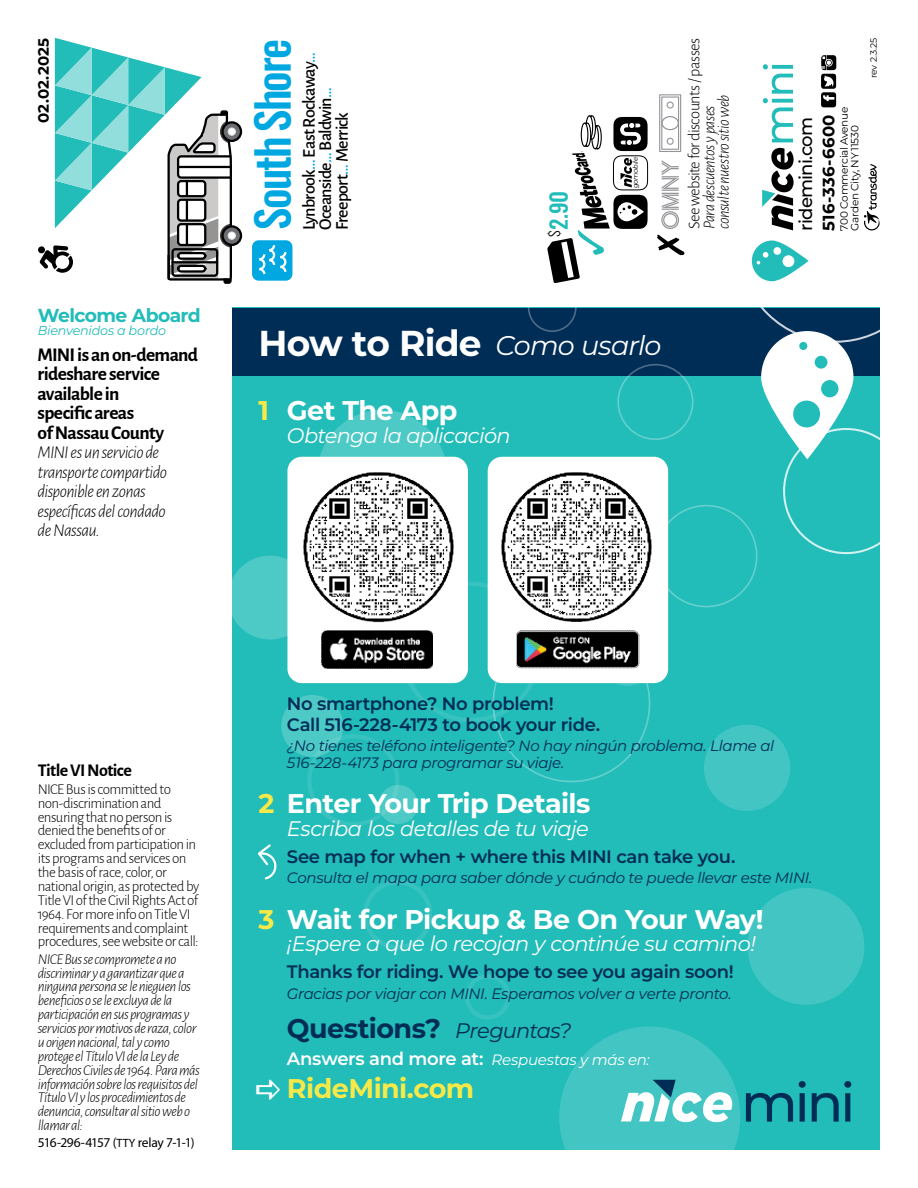
<style>
.page{position:relative;width:918px;height:1188px;background:#fff}
.page>*{position:absolute;margin:0;border:0;box-sizing:border-box;transform-origin:0 0}
.t1{font:500 45px "Oswald";letter-spacing:-.035em;color:#00a7e1}
.t2{font:700 27px "Montserrat";letter-spacing:-.025em;color:#fff}
.t3{font:700 27px "Montserrat";letter-spacing:-.02em;color:#002d56}
.t4{font:italic 27px "Montserrat";letter-spacing:-.035em;color:#fff}
.t5{font:700 27px "Montserrat";letter-spacing:-.02em;color:#f6e948}
.t6{font:500 22.5px "Oswald";color:#22bcb9}
.t7{font:italic 21px "Montserrat";letter-spacing:-.035em;color:#fff}
.t8{font:700 19.5px/19.5px "Alegreya Sans";letter-spacing:-.035em;color:#000}
.t9{font:700 18.75px "Montserrat";letter-spacing:-.035em;color:#22bcb9}
.t10{font:600 18px/21px "Montserrat";letter-spacing:-.02em;color:#002d56}
.t11{font:italic 300 18px/19.5px "Alegreya Sans";letter-spacing:-.035em;color:#000}
.t12{font:500 18px/16.5px "Alegreya Sans";letter-spacing:-.04em;color:#000}
.t13{font:600 18px "Montserrat";letter-spacing:-.02em;color:#fff}
.t14{font:700 18px "Alegreya Sans";letter-spacing:-.035em;color:#000}
.t15{font:500 18px "Montserrat";letter-spacing:-.035em;color:#000}
.t16{font:italic 300 16.5px "Alegreya Sans";letter-spacing:-.03em;color:#000}
.t17{font:300 16.5px "Alegreya Sans";letter-spacing:-.035em;color:#000}
.t18{font:700 16.5px "Montserrat";letter-spacing:.01em;color:#000}
.t19{font:italic 300 15px/13.8px "Alegreya Sans";letter-spacing:-.035em;color:#000}
.t20{font:300 15px/14px "Alegreya Sans";letter-spacing:-.035em;color:#000}
.t21{font:italic 15px/17.5px "Montserrat";letter-spacing:-.02em;color:#002d56}
.t22{font:700 15px "Montserrat";color:#000}
.t23{font:300 14.25px "Oswald";color:#000}
.t24{font:13.5px "Roboto Condensed";letter-spacing:-.03em;color:#000}
.t25{font:italic 12.75px "Montserrat";letter-spacing:-.02em;color:#22bcb9}
.t26{font:10.5px/10.5px "Montserrat";letter-spacing:-.025em;color:#000}
.t27{font:9px "Montserrat";color:#000}
.t28{font:italic 6.75px "Montserrat";letter-spacing:-.035em;color:#000}
.s1{color:#00a7e1}
.s2{font-weight:700;font-style:normal;font-size:36px}
.s3{color:#f6e948}
.s4{font-size:12px}
.s5{font-weight:400;font-style:italic;font-size:21px}
.s6{font-weight:400;font-style:italic;font-size:15px}
</style>
<div class="page">
<svg style="left:223px;top:226px;width:18px;height:19px"></svg>
<div style="left:221px;top:225px;width:21px;height:21px;border:2px solid #010101;border-radius:50%"></div>
<div style="left:228px;top:232px;width:8px;height:8px;background:#fff;border:1px solid #e6e7e8;border-radius:50%"></div>
<svg style="left:223px;top:122px;width:18px;height:19px"></svg>
<div style="left:221px;top:121px;width:21px;height:21px;border:2px solid #010101;border-radius:50%"></div>
<div style="left:228px;top:127px;width:8px;height:9px;background:#fff;border:1px solid #e6e7e8;border-radius:50%"></div>
<svg style="left:40px;top:38px;width:193px;height:246px"></svg>
<div style="left:252px;top:240px;width:40px;height:41px;background:#00a7e1;border-radius:7px"></div>
<svg style="left:259px;top:245px;width:28px;height:30px"></svg>
<svg style="left:661px;top:160px;width:18px;height:69px"></svg>
<svg style="left:657px;top:235px;width:27px;height:20px"></svg>
<div style="left:659px;top:94px;width:22px;height:58px;border:1px solid #939598"></div>
<div style="left:667px;top:101px;width:7px;height:8px;border:1px solid #939598;border-radius:50%"></div>
<div style="left:667px;top:138px;width:7px;height:7px;border:1px solid #939598;border-radius:50%"></div>
<div style="left:661px;top:116px;width:18px;height:14px;border:1px solid #939598;border-radius:50%"></div>
<div style="left:661px;top:97px;width:18px;height:53px;border:1px solid #939598"></div>
<svg style="left:547px;top:115px;width:101px;height:168px"></svg>
<svg style="left:821px;top:55px;width:15px;height:52px"></svg>
<svg style="left:864px;top:164px;width:16px;height:67px"></svg>
<svg style="left:752px;top:241px;width:56px;height:40px;fill:#22bcb9"></svg>
<div style="left:783px;top:255px;width:11px;height:12px;background:#fff;border-radius:50%"></div>
<div style="left:773px;top:247px;width:8px;height:8px;background:#fff;border-radius:50%"></div>
<svg style="left:757px;top:252px;width:11px;height:12px"></svg>
<svg style="left:762px;top:148px;width:32px;height:82px"></svg>
<svg style="left:763px;top:64px;width:30px;height:78px"></svg>
<div style="left:232px;top:308px;width:648px;height:842px;background:#22bcb9"></div>
<div style="left:232px;top:308px;width:648px;height:67px;background:#002d56"></div>
<div style="left:317px;top:410px;width:130px;height:130px;background:#4dc9c6;border-radius:50%"></div>
<svg style="left:232px;top:556px;width:55px;height:84px;background:#47c7c4"></svg>
<div style="left:281px;top:695px;width:62px;height:62px;background:#4dc9c6;border-radius:50%"></div>
<svg style="left:379px;top:785px;width:39px;height:39px"></svg>
<svg style="left:761px;top:308px;width:119px;height:45px"></svg>
<svg style="left:783px;top:428px;width:97px;height:127px"></svg>
<div style="left:655px;top:505px;width:103px;height:102px;border:2px solid #fff;border-radius:50%"></div>
<div style="left:617px;top:364px;width:77px;height:76px;border:2px solid #fff;border-radius:50%"></div>
<svg style="left:528px;top:308px;width:49px;height:24px"></svg>
<div style="left:748px;top:888px;width:116px;height:117px;background:#42c5c3;border-radius:50%"></div>
<div style="left:704px;top:725px;width:86px;height:86px;background:#42c5c3;border-radius:50%"></div>
<div style="left:307px;top:734px;width:93px;height:92px;border:4px solid #fff;border-radius:50%"></div>
<div style="left:363px;top:880px;width:69px;height:69px;border:4px solid #fff;border-radius:50%"></div>
<div style="left:465px;top:974px;width:45px;height:46px;border:4px solid #fff;border-radius:50%"></div>
<svg style="left:761px;top:331px;width:92px;height:128px;fill:#fff"></svg>
<div style="left:793px;top:401px;width:27px;height:26px;background:#22bcb9;border-radius:50%"></div>
<div style="left:821px;top:380px;width:17px;height:17px;background:#22bcb9;border-radius:50%"></div>
<div style="left:815px;top:356px;width:12px;height:13px;background:#22bcb9;border-radius:50%"></div>
<div style="left:799px;top:342px;width:8px;height:8px;background:#22bcb9;border-radius:50%"></div>
<div style="left:287px;top:457px;width:181px;height:226px;background:#fff;border-radius:14px"></div>
<img style="left:303px;top:472px;width:151px;height:151px">
<img style="left:322px;top:631px;width:111px;height:37px">
<div style="left:488px;top:457px;width:180px;height:226px;background:#fff;border-radius:14px"></div>
<img style="left:501px;top:472px;width:151px;height:150px">
<img style="left:516px;top:630px;width:124px;height:39px">
<svg style="left:559px;top:1026px;width:181px;height:124px"></svg>
<svg style="left:746px;top:1093px;width:47px;height:29px"></svg>
<svg style="left:799px;top:1081px;width:7px;height:41px"></svg>
<svg style="left:812px;top:1081px;width:39px;height:41px"></svg>
<svg style="left:258px;top:844px;width:19px;height:36px"></svg>
<p class="t22" style="left:33px;top:123px;width:87px;rotate:-90deg">02.02.2025</p>
<p class="t9" style="left:38px;top:302px;width:165px">Welcome Aboard</p>
<p class="t25" style="left:38px;top:322px;width:130px">Bienvenidos a bordo</p>
<h3 class="t8" style="left:38px;top:343px;width:162px">MINI is an on-demand rideshare service available in<br>specific areas<br>of Nassau County</h3>
<p class="t11" style="left:38px;top:442px;width:131px">MINI es un servicio de transporte compartido disponible en zonas específicas del condado de Nassau.</p>
<h1 class="t1" style="left:249px;top:230px;width:193px;rotate:-90deg">SouthShore</h1>
<p class="t12" style="left:299px;top:230px;width:179px;rotate:-90deg">Lynbrook<span class="s1">…</span>East Rockaway<span class="s1">…<br></span>Oceanside<span class="s1">…</span>Baldwin<span class="s1">…<br></span>Freeport<span class="s1">…</span>Merrick</p>
<h3 class="t6" style="left:547px;top:230px;width:40px;rotate:-90deg">2.90</h3>
<p class="t23" style="left:542px;top:237px;width:8px;rotate:-90deg">$</p>
<p class="t28" style="left:631px;top:188px;width:32px;rotate:-90deg">gomobile</p>
<p class="t17" style="left:683px;top:229px;width:193px;rotate:-90deg">See website for discounts / passes</p>
<p class="t16" style="left:713px;top:229px;width:136px;rotate:-90deg">consulte nuestro sitio web</p>
<p class="t16" style="left:698px;top:229px;width:125px;rotate:-90deg">Para descuentos y pases</p>
<h2 class="t4" style="left:258px;top:327px;width:404px"><span class="s2">How to Ride</span> Como usarlo</h2>
<h2 class="t2" style="left:258px;top:391px;width:201px"><span class="s3">1</span> Get The App</h2>
<h3 class="t7" style="left:287px;top:421px;width:225px">Obtenga la aplicación</h3>
<p class="t27" style="left:868px;top:78px;width:42px;rotate:-90deg">rev 2.3.25</p>
<p class="t15" style="left:793px;top:231px;width:116px;rotate:-90deg">ridemini.com</p>
<p class="t18" style="left:817px;top:231px;width:118px;rotate:-90deg">516-336-6600</p>
<p class="t26" style="left:839px;top:231px;width:126px;rotate:-90deg">700 Commercial Avenue<br>Garden City, NY 11530</p>
<p class="t14" style="left:38px;top:757px;width:96px">Title VI Notice</p>
<p class="t20" style="left:38px;top:781px;width:163px">NICE Bus is committed to non-discrimination and ensuring that no person is denied the benefits of or excluded from participation in its programs and services on the basis of race, color, or national origin, as protected by<br>Title VI of the Civil Rights Act of<br>1964. For more info on Title VI requirements and complaint procedures, see website or call:</p>
<p class="t19" style="left:38px;top:951px;width:163px">NICE Bus se compromete a no discriminar y a garantizar que a ninguna persona se le nieguen los beneficios o se le excluya de la participación en sus programas y servicios por motivos de raza, color u origen nacional, tal y como protege el Título VI de la Ley de<br>Derechos Civiles de 1964. Para más información sobre los requisitos del<br>Título VI y los procedimientos de denuncia, consultar al sitio web o llamar al:</p>
<p class="t24" style="left:38px;top:1134px;width:158px">516-296-4157 (<span class="s4">TTY</span> relay 7-1-1)</p>
<p class="t10" style="left:287px;top:692px;width:315px">No smartphone? No problem!<br>Call 516-228-4173 to book your ride.</p>
<p class="t21" style="left:287px;top:736px;width:489px">¿No tienes teléfono inteligente? No hay ningún problema. Llame al<br>516-228-4173 para programar su viaje.</p>
<h2 class="t2" style="left:258px;top:784px;width:334px"><span class="s3">2</span> Enter Your Trip Details</h2>
<h3 class="t7" style="left:287px;top:814px;width:303px">Escriba los detalles de tu viaje</h3>
<p class="t10" style="left:287px;top:845px;width:450px">See map for when + where this MINI can take you.</p>
<p class="t21" style="left:287px;top:868px;width:527px">Consulta el mapa para saber dónde y cuándo te puede llevar este MINI.</p>
<h2 class="t2" style="left:258px;top:900px;width:507px"><span class="s3">3</span> Wait for Pickup &amp; Be On Your Way!</h2>
<h3 class="t7" style="left:287px;top:929px;width:470px">¡Espere a que lo recojan y continúe su camino!</h3>
<p class="t10" style="left:287px;top:961px;width:448px">Thanks for riding. We hope to see you again soon!</p>
<p class="t21" style="left:287px;top:985px;width:446px">Gracias por viajar con MINI. Esperamos volver a verte pronto.</p>
<h2 class="t3" style="left:287px;top:1009px;width:286px">Questions? <span class="s5">Preguntas?</span></h2>
<p class="t13" style="left:287px;top:1046px;width:364px">Answers and more at: <span class="s6">Respuestas y más en:</span></p>
<h2 class="t5" style="left:287px;top:1069px;width:189px">RideMini.com</h2>
</div>
